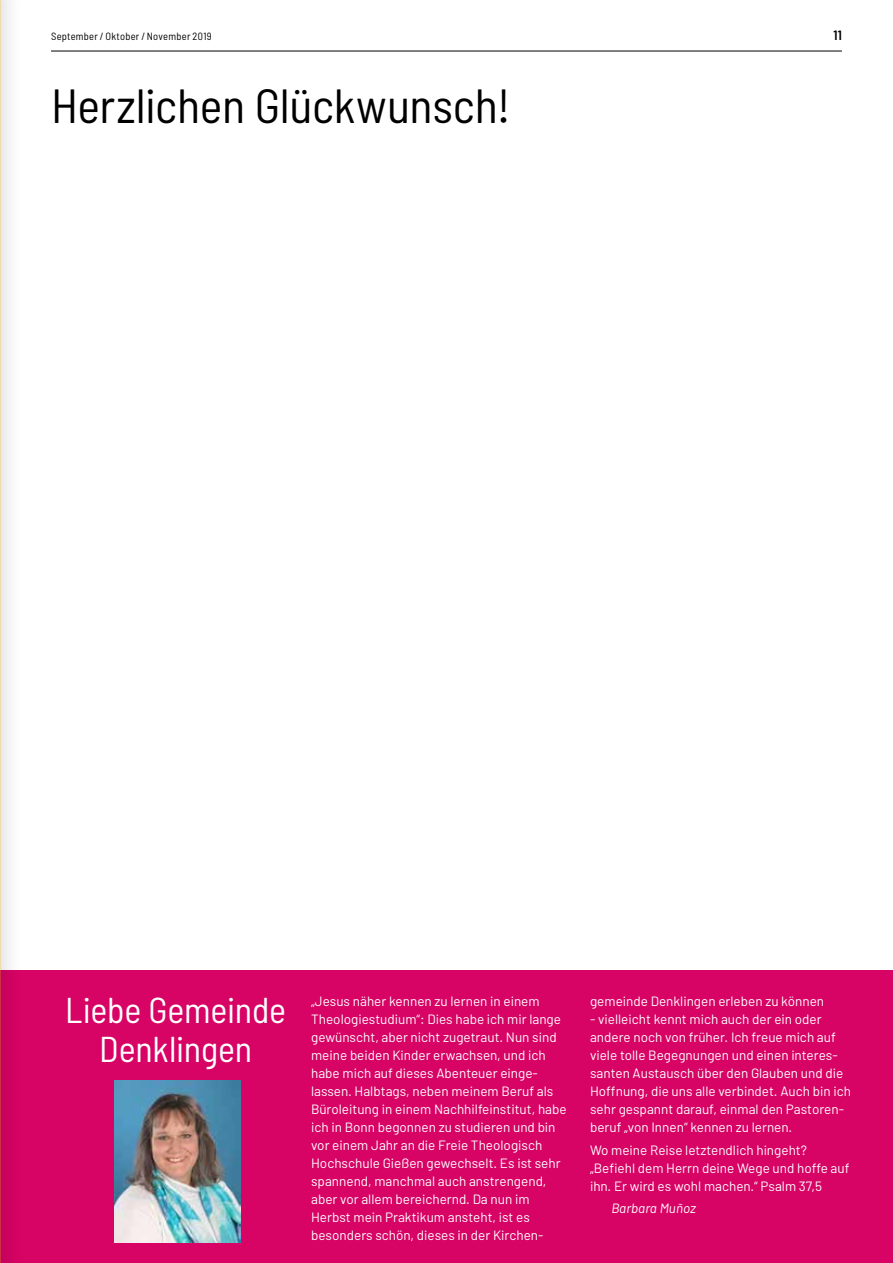
<style>
.page{position:relative;width:893px;height:1263px;background:#fff}
.page>*{position:absolute;margin:0;border:0;box-sizing:border-box;transform-origin:0 0}
.t1{font:semi-condensed 48px "Barlow";letter-spacing:-.005em;color:#000}
.t2{font:semi-condensed 36px/39px "Barlow";letter-spacing:-.005em;color:#fff;text-align:center}
.t3{font:13.5px/18px "Barlow";color:#fff}
.t4{font:italic 13.5px "Barlow";color:#fff}
.t5{font:600 semi-condensed 13.5px "Barlow";color:#000}
.t6{font:semi-condensed 10.5px "Barlow";letter-spacing:.025em;color:#000}
</style>
<div class="page">
<div style="left:0;top:970px;width:893px;height:293px;background:#d70365"></div>
<div style="left:0;top:0;width:25px;height:1263px;background:#000;opacity:.2"></div>
<img style="left:115px;top:1080px;width:125px;height:162px">
<hr style="left:51px;top:51px;width:791px;height:1px;background:#000">
<p class="t6" style="left:51px;top:30px;width:162px">September / Oktober / November 2019</p>
<p class="t5" style="left:833px;top:27px;width:10px">11</p>
<h1 class="t1" style="left:51px;top:76px;width:461px">Herzlichen Glückwunsch!</h1>
<h2 class="t2" style="left:65px;top:990px;width:222px">Liebe Gemeinde<br>Denklingen</h2>
<p class="t3" style="left:311px;top:992px;width:257px">„Jesus näher kennen zu lernen in einem Theologiestudium“: Dies habe ich mir lange gewünscht, aber nicht zugetraut. Nun sind meine beiden Kinder erwachsen, und ich habe mich auf dieses Abenteuer einge&shy;lassen. Halbtags, neben meinem Beruf als Büroleitung in einem Nachhilfeinstitut, habe ich in Bonn begonnen zu studieren und bin vor einem Jahr an die Freie Theologisch Hochschule Gießen gewechselt. Es ist sehr spannend, manchmal auch anstrengend, aber vor allem bereichernd. Da nun im Herbst mein Praktikum ansteht, ist es besonders schön, dieses in der Kirchen-</p>
<p class="t3" style="left:590px;top:992px;width:236px">gemeinde Denklingen erleben zu können</p>
<p class="t3" style="left:590px;top:1010px;width:262px">- vielleicht kennt mich auch der ein oder andere noch von früher. Ich freue mich auf viele tolle Begegnungen und einen interes&shy;santen Austausch über den Glauben und die Hoffnung, die uns alle verbindet. Auch bin ich sehr gespannt darauf, einmal den Pastoren&shy;beruf „von Innen“ kennen zu lernen.</p>
<p class="t3" style="left:590px;top:1140px;width:261px">Wo meine Reise letztendlich hingeht? „Befiehl dem Herrn deine Wege und hoffe auf ihn. Er wird es wohl machen.“ Psalm 37,5</p>
<p class="t4" style="left:611px;top:1200px;width:86px">Barbara Muñoz</p>
</div>
